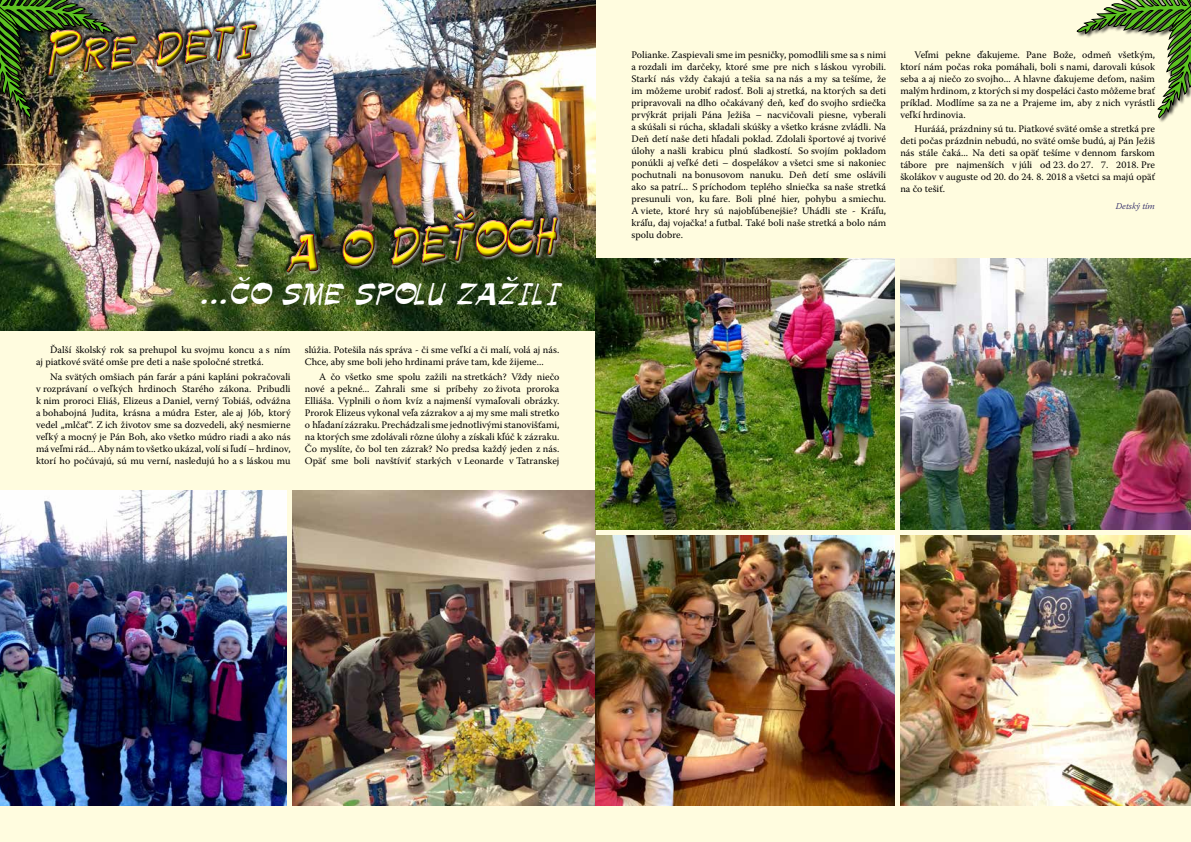
<style>
.page{position:relative;width:1191px;height:842px;background:#fffcdf}
.page>*{position:absolute;margin:0;border:0;box-sizing:border-box;transform-origin:0 0}
.t1{font:36px "Palette";color:#fff}
.t2{font:10px/12px "Warnock Pro";color:#000;text-align:justify}
.t3{font:italic 300 9px "Warnock Pro";color:#2c2666}
</style>
<div class="page">
<img style="left:0;top:0;width:595px;height:330px">
<img style="left:293px;top:490px;width:302px;height:316px">
<img style="left:0;top:490px;width:287px;height:316px">
<img style="left:900px;top:535px;width:291px;height:271px">
<img style="left:595px;top:535px;width:299px;height:271px">
<img style="left:900px;top:258px;width:291px;height:271px">
<img style="left:595px;top:258px;width:299px;height:271px">
<div style="left:0;top:0;width:118px;height:123px;background:#000;opacity:.75"></div>
<svg style="left:1076px;top:0;width:115px;height:118px"></svg>
<div style="left:284px;top:210px;width:282px;height:70px;background:#000;opacity:.75"></div>
<img style="left:280px;top:197px;width:284px;height:80px">
<img style="left:0;top:0;width:264px;height:118px">
<h1 class="t1" style="left:200px;top:269px;width:360px">…ČO SME SPOLU ZAŽILI</h1>
<p class="t2" style="left:36px;top:344px;width:256px;text-indent:14px">Ďalší školský rok sa prehupol ku svojmu koncu a s ním aj piatkové sväté omše pre deti a naše spoločné stretká.</p>
<p class="t2" style="left:36px;top:371px;width:256px;text-indent:14px">Na svätých omšiach pán farár a páni kapláni pokračovali v rozprávaní o veľkých hrdinoch Starého zákona. Pribudli k nim proroci Eliáš, Elizeus a Daniel, verný Tobiáš, odvážna a bohabojná Judita, krásna a múdra Ester, ale aj Jób, ktorý vedel „mlčať“. Z ich životov sme sa dozvedeli, aký nesmierne veľký a mocný je Pán Boh, ako všetko múdro riadi a ako nás má veľmi rád... Aby nám to všetko ukázal, volí si ľudí – hrdinov, ktorí ho počúvajú, sú mu verní, nasledujú ho a s láskou mu</p>
<p class="t2" style="left:305px;top:344px;width:256px">slúžia. Potešila nás správa - či sme veľkí a či malí, volá aj nás.<br>Chce, aby sme boli jeho hrdinami práve tam, kde žijeme...</p>
<p class="t2" style="left:305px;top:371px;width:256px;text-indent:14px">A čo všetko sme spolu zažili na stretkách? Vždy niečo nové a pekné... Zahrali sme si príbehy zo života proroka Elliáša. Vyplnili o ňom kvíz a najmenší vymaľovali obrázky.<br>Prorok Elizeus vykonal veľa zázrakov a aj my sme mali stretko o hľadaní zázraku. Prechádzali sme jednotlivými stanovišťami, na ktorých sme zdolávali rôzne úlohy a získali kľúč k zázraku.<br>Čo myslíte, čo bol ten zázrak? No predsa každý jeden z nás.<br>Opäť sme boli navštíviť starkých v Leonarde v Tatranskej</p>
<p class="t2" style="left:631px;top:48px;width:256px">Polianke. Zaspievali sme im pesničky, pomodlili sme sa s nimi a rozdali im darčeky, ktoré sme pre nich s láskou vyrobili.<br>Starkí nás vždy čakajú a tešia sa na nás a my sa tešíme, že im môžeme urobiť radosť. Boli aj stretká, na ktorých sa deti pripravovali na dlho očakávaný deň, keď do svojho srdiečka prvýkrát prijali Pána Ježiša – nacvičovali piesne, vyberali a skúšali si rúcha, skladali skúšky a všetko krásne zvládli. Na Deň detí naše deti hľadali poklad. Zdolali športové aj tvorivé úlohy a našli krabicu plnú sladkostí. So svojím pokladom ponúkli aj veľké deti – dospelákov a všetci sme si nakoniec pochutnali na bonusovom nanuku. Deň detí sme oslávili ako sa patrí... S príchodom teplého slniečka sa naše stretká presunuli von, ku fare. Boli plné hier, pohybu a smiechu.<br>A viete, ktoré hry sú najobľúbenejšie? Uhádli ste - Kráľu, kráľu, daj vojačka! a futbal. Také boli naše stretká a bolo nám spolu dobre.</p>
<p class="t2" style="left:900px;top:48px;width:256px;text-indent:14px">Veľmi pekne ďakujeme. Pane Bože, odmeň všetkým, ktorí nám počas roka pomáhali, boli s nami, darovali kúsok seba a aj niečo zo svojho... A hlavne ďakujeme deťom, našim malým hrdinom, z ktorých si my dospeláci často môžeme brať príklad. Modlíme sa za ne a Prajeme im, aby z nich vyrástli veľkí hrdinovia.</p>
<p class="t2" style="left:900px;top:123px;width:256px;text-indent:14px">Hurááá, prázdniny sú tu. Piatkové sväté omše a stretká pre deti počas prázdnin nebudú, no sväté omše budú, aj Pán Ježiš nás stále čaká... Na deti sa opäť tešíme v dennom farskom tábore pre najmenších v júli od 23. do 27. 7. 2018. Pre školákov v auguste od 20. do 24. 8. 2018 a všetci sa majú opäť na čo tešiť.</p>
<p class="t3" style="left:1115px;top:200px;width:41px">Detský tím</p>
</div>
